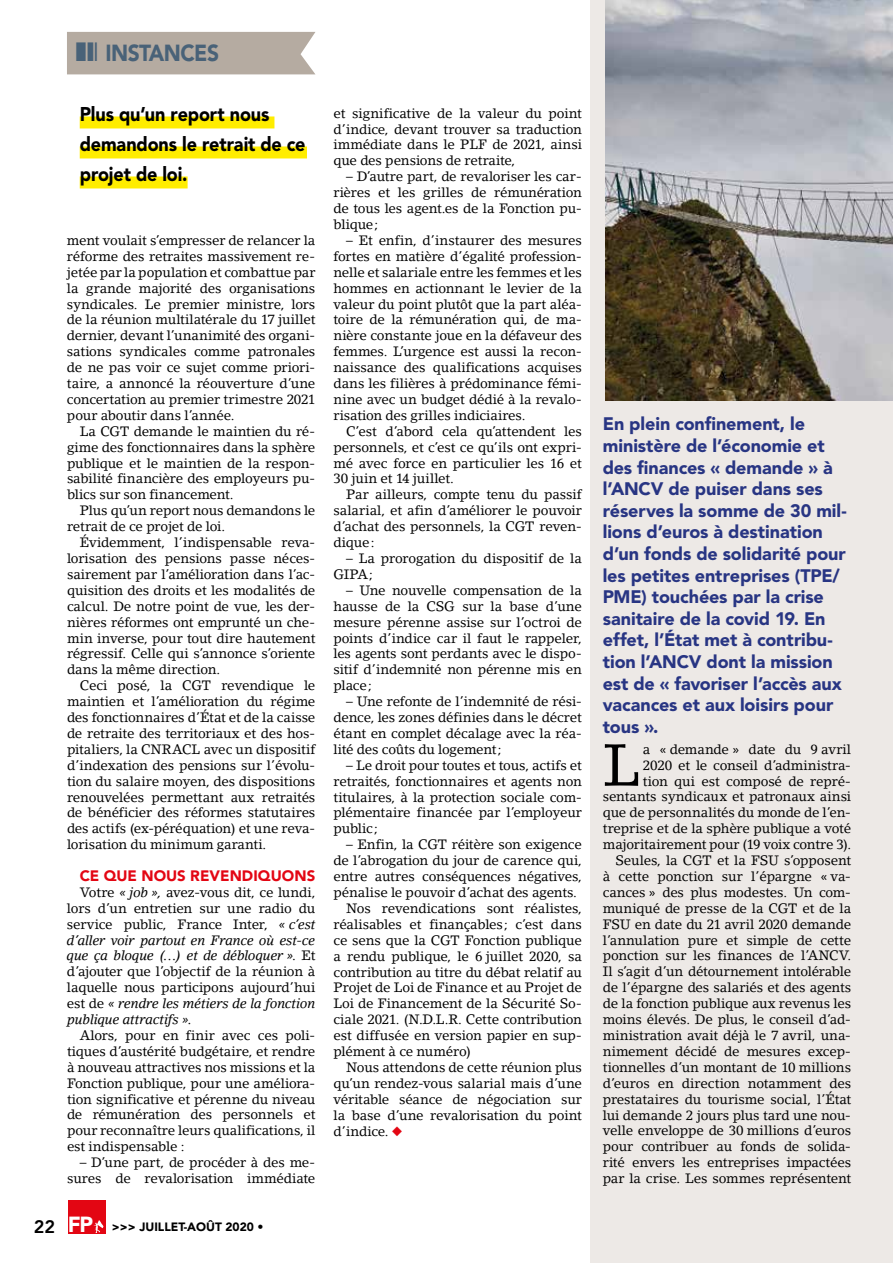
<style>
.page{position:relative;width:893px;height:1263px;background:#fff}
.page>*{position:absolute;margin:0;border:0;box-sizing:border-box;transform-origin:0 0}
.t1{font:58.35px "Lino Letter Std";color:#000}
.t2{font:900 23.1px "Avenir LT Std";letter-spacing:-.025em;color:#496278;scale:.91 1}
.t3{font:900 19.8px/30px "Avenir LT Std";letter-spacing:-.005em;color:#000;scale:.91 1}
.t4{font:900 18px/21.6px "Avenir LT Std";letter-spacing:-.005em;color:#283583}
.t5{font:800 18px "Avenir LT Std";color:#000}
.t6{font:900 15px "Avenir LT Std";letter-spacing:.005em;color:#e30613}
.t7{font:13.5px/15.9px "Lino Letter Std";letter-spacing:-.015em;color:#000;text-align:justify}
.t8{font:900 12px "Avenir LT Std";color:#000}
.s1{font-style:italic}
.s2{font-weight:900;font-size:21.75px;color:#fff}
.s3{color:#e30613}
</style>
<div class="page">
<div style="left:68px;top:1200px;width:37px;height:33px;background:#e30613"></div>
<svg style="left:94px;top:1220px;width:9px;height:13px"></svg>
<div style="left:590px;top:0;width:303px;height:1263px;background:#ede9e6"></div>
<div style="left:80px;top:116px;width:194px;height:12px;background:#ffed00"></div>
<div style="left:80px;top:146px;width:227px;height:12px;background:#ffed00"></div>
<div style="left:80px;top:176px;width:108px;height:12px;background:#ffed00"></div>
<img style="left:606px;top:0;width:287px;height:401px">
<div style="left:67px;top:32px;width:248px;height:42px;background:#b5aba1"></div>
<h2 class="t2" style="left:105px;top:39px;width:126px">INSTANCES</h2>
<h3 class="t3" style="left:80px;top:99px;width:250px">Plus qu’un report nous demandons le retrait de ce projet de loi.</h3>
<p class="t7" style="left:67px;top:232px;width:250px">ment voulait s’empresser de relancer la réforme des retraites massivement re&shy;jetée par la population et combattue par la grande majorité des organisations syndicales. Le premier ministre, lors de la réunion multilatérale du 17 juillet dernier, devant l’unanimité des organi&shy;sations syndicales comme patronales de ne pas voir ce sujet comme priori&shy;taire, a annoncé la réouverture d’une concertation au premier trimestre 2021 pour aboutir dans l’année.</p>
<p class="t7" style="left:67px;top:423px;width:250px;text-indent:13px">La CGT demande le maintien du ré&shy;gime des fonctionnaires dans la sphère publique et le maintien de la respon&shy;sabilité financière des employeurs pu&shy;blics sur son financement.</p>
<p class="t7" style="left:67px;top:503px;width:250px;text-indent:13px">Plus qu’un report nous demandons le retrait de ce projet de loi.</p>
<p class="t7" style="left:67px;top:534px;width:250px;text-indent:13px">Évidemment, l’indispensable reva&shy;lorisation des pensions passe néces&shy;sairement par l’amélioration dans l’ac&shy;quisition des droits et les modalités de calcul. De notre point de vue, les der&shy;nières réformes ont emprunté un che&shy;min inverse, pour tout dire hautement régressif. Celle qui s’annonce s’oriente dans la même direction.</p>
<p class="t7" style="left:67px;top:677px;width:250px;text-indent:13px">Ceci posé, la CGT revendique le maintien et l’amélioration du régime des fonctionnaires d’État et de la caisse de retraite des territoriaux et des hos&shy;pitaliers, la CNRACL avec un dispositif d’indexation des pensions sur l’évolu&shy;tion du salaire moyen, des dispositions renouvelées permettant aux retraités de bénéficier des réformes statutaires des actifs (ex-péréquation) et une reva&shy;lorisation du minimum garanti.</p>
<p class="t6" style="left:80px;top:867px;width:237px">CE QUE NOUS REVENDIQUONS</p>
<p class="t7" style="left:67px;top:884px;width:250px;text-indent:13px">Votre <span class="s1">« job »,</span> avez-vous dit, ce lundi, lors d’un entretien sur une radio du service public, France Inter, <span class="s1">« c’est d’aller voir partout en France où est-ce que ça bloque (…) et de débloquer »</span>. Et d’ajouter que l’objectif de la réunion à laquelle nous participons aujourd’hui est de <span class="s1">« rendre les métiers de la fonction publique attractifs ».</span></p>
<p class="t7" style="left:67px;top:1027px;width:250px;text-indent:13px">Alors, pour en finir avec ces poli&shy;tiques d’austérité budgétaire, et rendre à nouveau attractives nos missions et la Fonction publique, pour une améliora&shy;tion significative et pérenne du niveau de rémunération des personnels et pour reconnaître leurs qualifications, il est indispensable :</p>
<p class="t7" style="left:67px;top:1154px;width:250px;text-align:right">– D’une part, de procéder à des me&shy;sures de revalorisation immédiate</p>
<h3 class="t5" style="left:34px;top:1216px;width:61px">22 <span class="s2">FP</span></h3>
<p class="t8" style="left:112px;top:1219px;width:153px">&gt;&gt;&gt; JUILLET-AOÛT 2020 •</p>
<p class="t7" style="left:333px;top:105px;width:250px">et significative de la valeur du point d’indice, devant trouver sa traduction immédiate dans le PLF de 2021, ainsi que des pensions de retraite,</p>
<p class="t7" style="left:333px;top:169px;width:250px;text-indent:13px">– D’autre part, de revaloriser les car&shy;rières et les grilles de rémunération de tous les agent.es de la Fonction pu&shy;blique;</p>
<p class="t7" style="left:333px;top:232px;width:250px;text-indent:13px">– Et enfin, d’instaurer des mesures fortes en matière d’égalité profession&shy;nelle et salariale entre les femmes et les hommes en actionnant le levier de la valeur du point plutôt que la part aléa&shy;toire de la rémunération qui, de ma&shy;nière constante joue en la défaveur des femmes. L’urgence est aussi la recon&shy;naissance des qualifications acquises dans les filières à prédominance fémi&shy;nine avec un budget dédié à la revalo&shy;risation des grilles indiciaires.</p>
<p class="t7" style="left:333px;top:423px;width:250px;text-indent:13px">C’est d’abord cela qu’attendent les personnels, et c’est ce qu’ils ont expri&shy;mé avec force en particulier les 16 et 30 juin et 14 juillet.</p>
<p class="t7" style="left:333px;top:487px;width:250px;text-indent:13px">Par ailleurs, compte tenu du passif salarial, et afin d’améliorer le pouvoir d’achat des personnels, la CGT reven&shy;dique:</p>
<p class="t7" style="left:333px;top:550px;width:250px;text-indent:13px">– La prorogation du dispositif de la<br>GIPA;</p>
<p class="t7" style="left:333px;top:582px;width:250px;text-indent:13px">– Une nouvelle compensation de la hausse de la CSG sur la base d’une mesure pérenne assise sur l’octroi de points d’indice car il faut le rappeler, les agents sont perdants avec le dispo&shy;sitif d’indemnité non pérenne mis en place;</p>
<p class="t7" style="left:333px;top:693px;width:250px;text-indent:13px">– Une refonte de l’indemnité de rési&shy;dence, les zones définies dans le décret étant en complet décalage avec la réa&shy;lité des coûts du logement;</p>
<p class="t7" style="left:333px;top:757px;width:250px;text-indent:13px">– Le droit pour toutes et tous, actifs et retraités, fonctionnaires et agents non titulaires, à la protection sociale com&shy;plémentaire financée par l’employeur public;</p>
<p class="t7" style="left:346px;top:836px;width:237px">– Enfin, la CGT réitère son exigence</p>
<p class="t7" style="left:333px;top:852px;width:250px">de l’abrogation du jour de carence qui,</p>
<p class="t7" style="left:333px;top:868px;width:250px">entre autres conséquences négatives,</p>
<p class="t7" style="left:333px;top:884px;width:245px">pénalise le pouvoir d’achat des agents.</p>
<p class="t7" style="left:346px;top:900px;width:237px">Nos revendications sont réalistes,</p>
<p class="t7" style="left:333px;top:916px;width:250px">réalisables et finançables; c’est dans</p>
<p class="t7" style="left:333px;top:932px;width:250px">ce sens que la CGT Fonction publique</p>
<p class="t7" style="left:333px;top:948px;width:250px">a rendu publique, le 6 juillet 2020, sa</p>
<p class="t7" style="left:333px;top:964px;width:250px">contribution au titre du débat relatif au</p>
<p class="t7" style="left:333px;top:980px;width:250px">Projet de Loi de Finance et au Projet de</p>
<p class="t7" style="left:333px;top:996px;width:250px">Loi de Financement de la Sécurité So-</p>
<p class="t7" style="left:333px;top:1011px;width:250px">ciale 2021. (N.D.L.R. Cette contribution</p>
<p class="t7" style="left:333px;top:1027px;width:250px">est diffusée en version papier en sup-</p>
<p class="t7" style="left:333px;top:1043px;width:139px">plément à ce numéro)</p>
<p class="t7" style="left:346px;top:1059px;width:237px">Nous attendons de cette réunion plus</p>
<p class="t7" style="left:333px;top:1075px;width:250px">qu’un rendez-vous salarial mais d’une</p>
<p class="t7" style="left:333px;top:1091px;width:250px">véritable séance de négociation sur</p>
<p class="t7" style="left:333px;top:1107px;width:250px">la base d’une revalorisation du point</p>
<p class="t7" style="left:333px;top:1123px;width:70px">d’indice. <span class="s3">◆</span></p>
<p class="t4" style="left:603px;top:413px;width:245px">En plein confinement, le ministère de l’économie et des finances « demande » à l’ANCV de puiser dans ses réserves la somme de 30 mil&shy;lions d’euros à destination d’un fonds de solidarité pour les petites entreprises (TPE/<br>PME) touchées par la crise sanitaire de la covid 19. En effet, l’État met à contribu&shy;tion l’ANCV dont la mission est de « favoriser l’accès aux vacances et aux loisirs pour tous ».</p>
<h1 class="t1" style="left:603px;top:730px;width:40px">L</h1>
<p class="t7" style="left:603px;top:741px;width:250px;text-align:right">a « demande » date du 9 avril<br>2020 et le conseil d’administra-<br>tion qui est composé de repré&shy;sentants syndicaux et patronaux ainsi que de personnalités du monde de l’en&shy;treprise et de la sphère publique a voté majoritairement pour (19 voix contre 3).<br>Seules, la CGT et la FSU s’opposent<br>à cette ponction sur l’épargne « va&shy;cances » des plus modestes. Un com&shy;muniqué de presse de la CGT et de la FSU en date du 21 avril 2020 demande l’annulation pure et simple de cette ponction sur les finances de l’ANCV.<br>Il s’agit d’un détournement intolérable de l’épargne des salariés et des agents de la fonction publique aux revenus les moins élevés. De plus, le conseil d’ad&shy;ministration avait déjà le 7 avril, una&shy;nimement décidé de mesures excep&shy;tionnelles d’un montant de 10 millions d’euros en direction notamment des prestataires du tourisme social, l’État lui demande 2 jours plus tard une nou&shy;velle enveloppe de 30 millions d’euros pour contribuer au fonds de solida&shy;rité envers les entreprises impactées par la crise. Les sommes représentent</p>
</div>
